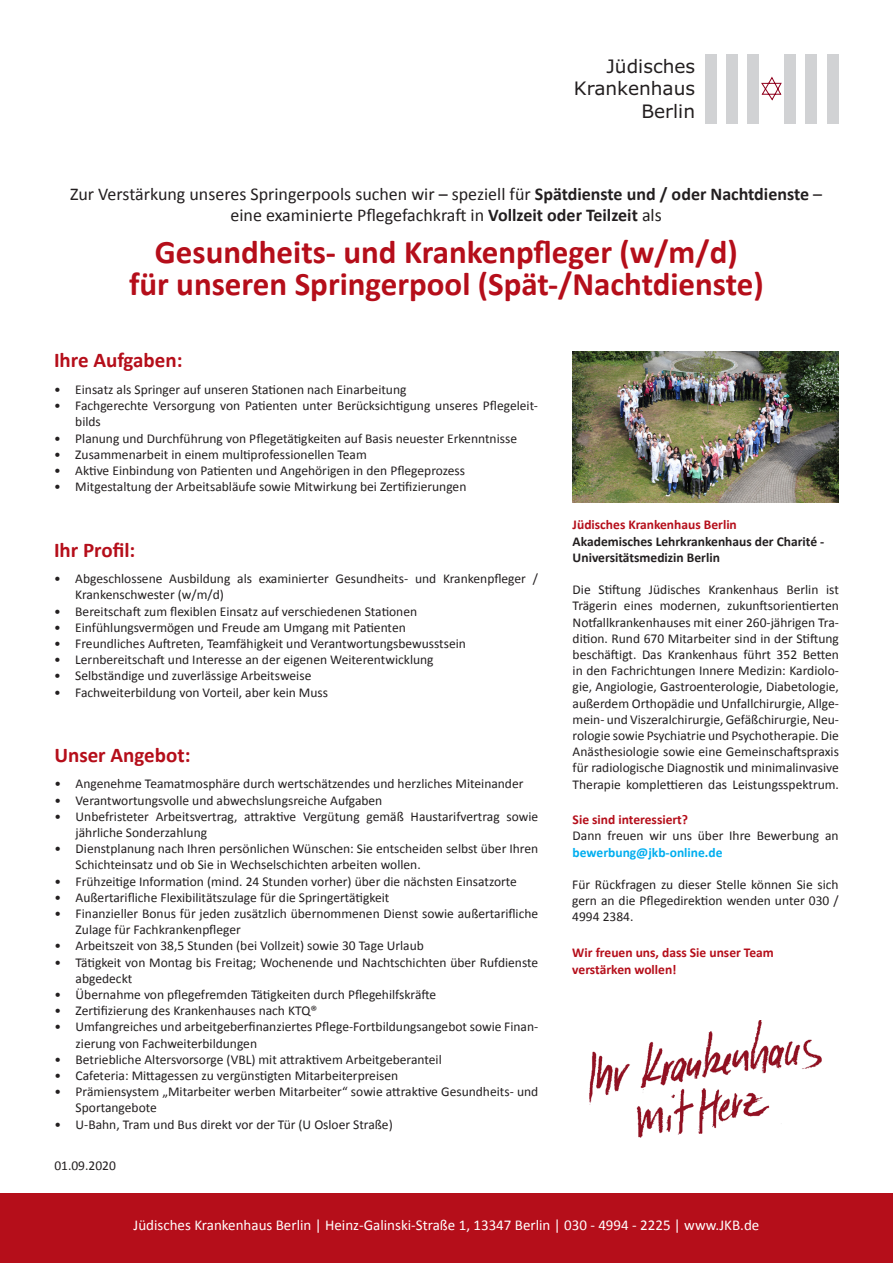
<style>
.page{position:relative;width:893px;height:1263px;background:#fff}
.page>*{position:absolute;margin:0;border:0;box-sizing:border-box;transform-origin:0 0}
.t1{font:700 33px "Calibri";color:#b50e1a}
.t2{font:700 21px "Calibri";color:#b50e1a}
.t3{font:18.6px/22.2px "Verdana";color:#231f20;text-align:right}
.t4{font:18px/21.6px "Calibri";color:#231f20;text-align:center}
.t5{font:15px "Calibri";color:#fff}
.t6{font:13.5px/16.2px "Calibri";color:#231f20}
.t7{font:700 13.5px/16.2px "Calibri";color:#b50e1a}
.t8{font:700 13.5px/16.2px "Calibri";color:#231f20}
.s1{font-weight:700}
.s2{font-weight:700;color:#00aeef}
</style>
<div class="page">
<div style="left:0;top:1193px;width:893px;height:70px;background:#b50e1a"></div>
<img style="left:589px;top:1021px;width:233px;height:117px">
<img style="left:573px;top:351px;width:266px;height:152px">
<div style="left:705px;top:54px;width:11px;height:69px;background:#d1d2d4"></div>
<div style="left:726px;top:54px;width:12px;height:69px;background:#d1d2d4"></div>
<div style="left:747px;top:54px;width:12px;height:69px;background:#d1d2d4"></div>
<div style="left:784px;top:54px;width:12px;height:69px;background:#d1d2d4"></div>
<div style="left:805px;top:54px;width:12px;height:69px;background:#d1d2d4"></div>
<div style="left:827px;top:54px;width:12px;height:69px;background:#d1d2d4"></div>
<svg style="left:761px;top:76px;width:21px;height:25px"></svg>
<p class="t3" style="left:574px;top:55px;width:123px">Jüdisches<br>Krankenhaus<br>Berlin</p>
<p class="t4" style="left:70px;top:183px;width:754px">Zur Verstärkung unseres Springerpools suchen wir – speziell für <span class="s1">Spätdienste und / oder Nachtdienste</span> – eine examinierte Pflegefachkraft in <span class="s1">Vollzeit oder Teilzeit</span> als</p>
<p class="t1" style="left:155px;top:231px;width:584px">Gesundheits- und Krankenpfleger (w/m/d)</p>
<p class="t1" style="left:129px;top:263px;width:636px">für unseren Springerpool (Spät-/Nachtdienste)</p>
<p class="t2" style="left:54px;top:347px;width:130px">Ihre Aufgaben:</p>
<p class="t6" style="left:54px;top:381px;width:354px">• Einsatz als Springer auf unseren Stationen nach Einarbeitung</p>
<p class="t6" style="left:75px;top:398px;width:464px;text-indent:-21px">• Fachgerechte Versorgung von Patienten unter Berücksichtigung unseres Pflegeleit&shy;bilds</p>
<p class="t6" style="left:54px;top:430px;width:465px">• Planung und Durchführung von Pflegetätigkeiten auf Basis neuester Erkenntnisse</p>
<p class="t6" style="left:54px;top:446px;width:314px">• Zusammenarbeit in einem multiprofessionellen Team</p>
<p class="t6" style="left:54px;top:462px;width:413px">• Aktive Einbindung von Patienten und Angehörigen in den Pflegeprozess</p>
<p class="t6" style="left:54px;top:479px;width:414px">• Mitgestaltung der Arbeitsabläufe sowie Mitwirkung bei Zertifizierungen</p>
<p class="t2" style="left:54px;top:536px;width:83px">Ihr Profil:</p>
<p class="t6" style="left:75px;top:571px;width:464px;text-indent:-21px">• Abgeschlossene Ausbildung als examinierter Gesundheits- und Krankenpfleger /<br>Krankenschwester (w/m/d)</p>
<p class="t6" style="left:54px;top:603px;width:365px">• Bereitschaft zum flexiblen Einsatz auf verschiedenen Stationen</p>
<p class="t6" style="left:54px;top:619px;width:353px">• Einfühlungsvermögen und Freude am Umgang mit Patienten</p>
<p class="t6" style="left:54px;top:635px;width:413px">• Freundliches Auftreten, Teamfähigkeit und Verantwortungsbewusstsein</p>
<p class="t6" style="left:54px;top:652px;width:381px">• Lernbereitschaft und Interesse an der eigenen Weiterentwicklung</p>
<p class="t6" style="left:54px;top:668px;width:259px">• Selbständige und zuverlässige Arbeitsweise</p>
<p class="t6" style="left:54px;top:684px;width:276px">• Fachweiterbildung von Vorteil, aber kein Muss</p>
<p class="t2" style="left:54px;top:741px;width:138px">Unser Angebot:</p>
<p class="t6" style="left:54px;top:776px;width:471px">• Angenehme Teamatmosphäre durch wertschätzendes und herzliches Miteinander</p>
<p class="t6" style="left:54px;top:792px;width:329px">• Verantwortungsvolle und abwechslungsreiche Aufgaben</p>
<p class="t6" style="left:76px;top:808px;width:464px;text-indent:-21px">• Unbefristeter Arbeitsvertrag, attraktive Vergütung gemäß Haustarifvertrag sowie jährliche Sonderzahlung</p>
<p class="t6" style="left:76px;top:841px;width:464px;text-indent:-21px">• Dienstplanung nach Ihren persönlichen Wünschen: Sie entscheiden selbst über Ihren<br>Schichteinsatz und ob Sie in Wechselschichten arbeiten wollen.</p>
<p class="t6" style="left:54px;top:873px;width:464px">• Frühzeitige Information (mind. 24 Stunden vorher) über die nächsten Einsatzorte</p>
<p class="t6" style="left:54px;top:889px;width:337px">• Außertarifliche Flexibilitätszulage für die Springertätigkeit</p>
<p class="t6" style="left:76px;top:905px;width:464px;text-indent:-21px">• Finanzieller Bonus für jeden zusätzlich übernommenen Dienst sowie außertarifliche<br>Zulage für Fachkrankenpfleger</p>
<p class="t6" style="left:54px;top:938px;width:371px">• Arbeitszeit von 38,5 Stunden (bei Vollzeit) sowie 30 Tage Urlaub</p>
<p class="t6" style="left:76px;top:954px;width:464px;text-indent:-21px">• Tätigkeit von Montag bis Freitag; Wochenende und Nachtschichten über Rufdienste abgedeckt</p>
<p class="t6" style="left:54px;top:986px;width:383px">• Übernahme von pflegefremden Tätigkeiten durch Pflegehilfskräfte</p>
<p class="t6" style="left:54px;top:1003px;width:264px">• Zertifizierung des Krankenhauses nach KTQ®</p>
<p class="t6" style="left:76px;top:1019px;width:464px;text-indent:-21px">• Umfangreiches und arbeitgeberfinanziertes Pflege-Fortbildungsangebot sowie Finan&shy;zierung von Fachweiterbildungen</p>
<p class="t6" style="left:54px;top:1051px;width:389px">• Betriebliche Altersvorsorge (VBL) mit attraktivem Arbeitgeberanteil</p>
<p class="t6" style="left:54px;top:1067px;width:345px">• Cafeteria: Mittagessen zu vergünstigten Mitarbeiterpreisen</p>
<p class="t6" style="left:76px;top:1084px;width:464px;text-indent:-21px">• Prämiensystem „Mitarbeiter werben Mitarbeiter“ sowie attraktive Gesundheits- und<br>Sportangebote</p>
<p class="t6" style="left:54px;top:1116px;width:340px">• U-Bahn, Tram und Bus direkt vor der Tür (U Osloer Straße)</p>
<p class="t6" style="left:54px;top:1157px;width:63px">01.09.2020</p>
<p class="t7" style="left:573px;top:517px;width:166px">Jüdisches Krankenhaus Berlin</p>
<p class="t8" style="left:573px;top:533px;width:253px">Akademisches Lehrkrankenhaus der Charité -<br>Universitätsmedizin Berlin</p>
<p class="t6" style="left:573px;top:582px;width:268px;text-align:justify">Die Stiftung Jüdisches Krankenhaus Berlin ist Trägerin eines modernen, zukunftsorientierten Notfallkrankenhauses mit einer 260-jährigen Tra&shy;dition. Rund 670 Mitarbeiter sind in der Stiftung beschäftigt. Das Krankenhaus führt 352 Betten in den Fachrichtungen Innere Medizin: Kardiolo&shy;gie, Angiologie, Gastroenterologie, Diabetologie, außerdem Orthopädie und Unfallchirurgie, Allge&shy;mein- und Viszeralchirurgie, Gefäßchirurgie, Neu&shy;rologie sowie Psychiatrie und Psychotherapie. Die Anästhesiologie sowie eine Gemeinschaftspraxis für radiologische Diagnostik und minimalinvasive Therapie komplettieren das Leistungsspektrum.</p>
<p class="t7" style="left:573px;top:811px;width:117px">Sie sind interessiert?</p>
<p class="t6" style="left:573px;top:828px;width:267px">Dann freuen wir uns über Ihre Bewerbung an <span class="s2">bewerbung@jkb-online.de</span></p>
<p class="t6" style="left:572px;top:876px;width:268px;text-align:justify">Für Rückfragen zu dieser Stelle können Sie sich gern an die Pflegedirektion wenden unter 030 / 4994 2384.</p>
<p class="t7" style="left:572px;top:945px;width:203px">Wir freuen uns, dass Sie unser Team verstärken wollen!</p>
<p class="t5" style="left:134px;top:1215px;width:627px">Jüdisches Krankenhaus Berlin | Heinz-Galinski-Straße 1, 13347 Berlin | 030 - 4994 - 2225 | www.JKB.de</p>
</div>
